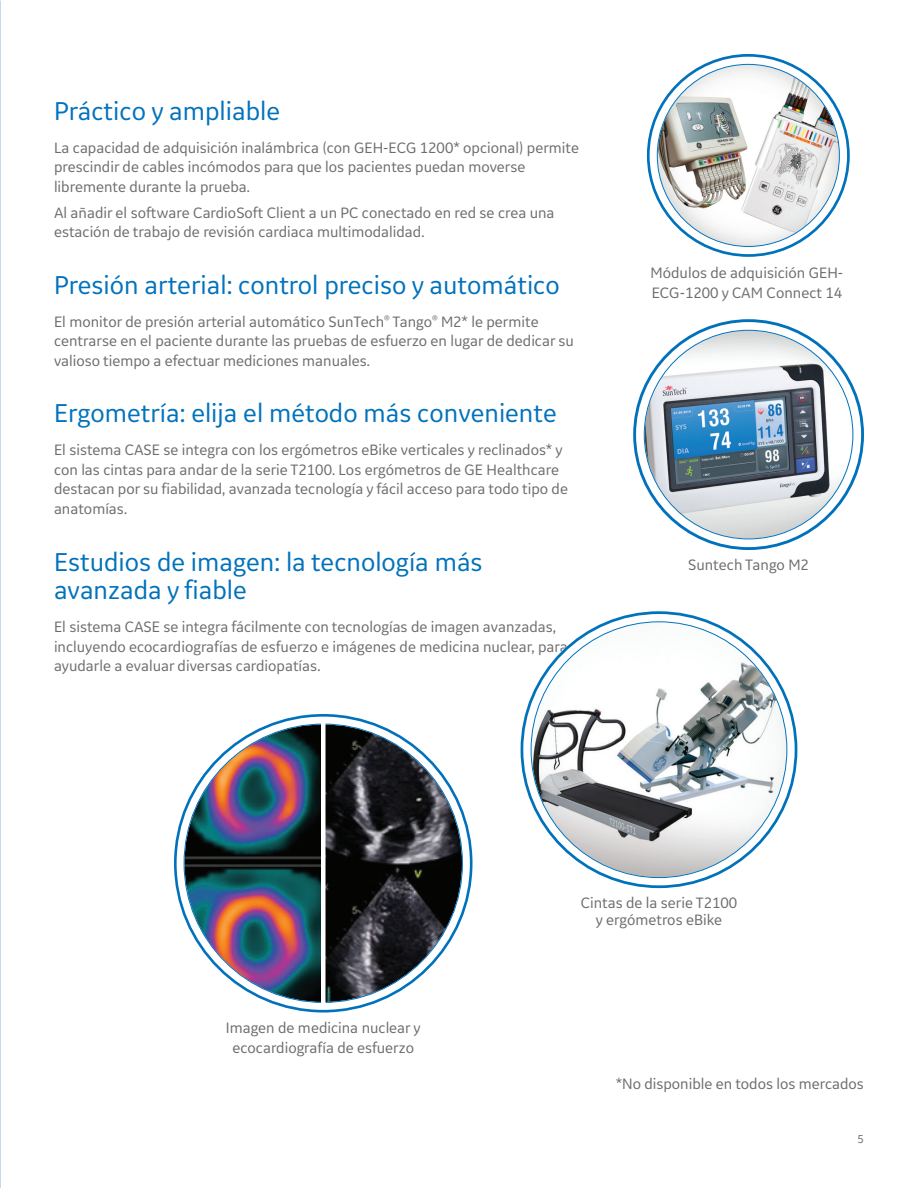
<style>
.page{position:relative;width:918px;height:1188px;background:#fff}
.page>*{position:absolute;margin:0;border:0;box-sizing:border-box;transform-origin:0 0}
._15_16_no_span{font:27px/28.5px "GE Inspira Sans";color:#0072bc}
._10_5pt_13-body_text{font:15.75px/19.5px "GE Inspira Sans";color:#6c6d70}
._8pt_9_5-caption{font:12px "GE Inspira Sans";color:#6c6d70}
</style>
<div class="page">
<img style="left:652px;top:59px;width:192px;height:192px;border-radius:96px">
<div style="left:647px;top:54px;width:203px;height:203px;border:11px solid #fff;border-radius:50%"></div>
<img style="left:639px;top:325px;width:219px;height:219px;border-radius:110px">
<div style="left:633px;top:319px;width:231px;height:231px;border:12px solid #fff;border-radius:50%"></div>
<img style="left:179px;top:719px;width:288px;height:288px;border-radius:144px">
<div style="left:174px;top:714px;width:299px;height:299px;border:10px solid #fff;border-radius:50%"></div>
<div style="left:321px;top:719px;width:5px;height:290px;background:#fff"></div>
<img style="left:526px;top:617px;width:266px;height:266px;border-radius:133px">
<div style="left:521px;top:611px;width:276px;height:277px;border:11px solid #fff;border-radius:50%"></div>
<p class="_15_16_no_span" style="left:54px;top:96px;width:228px">Práctico y ampliable</p>
<p class="_10_5pt_13-body_text" style="left:54px;top:137px;width:527px">La capacidad de adquisición inalámbrica (con GEH-ECG 1200* opcional) permite prescindir de cables incómodos para que los pacientes puedan moverse libremente durante la prueba.</p>
<p class="_10_5pt_13-body_text" style="left:54px;top:202px;width:502px">Al añadir el software CardioSoft Client a un PC conectado en red se crea una estación de trabajo de revisión cardiaca multimodalidad.</p>
<p class="_15_16_no_span" style="left:54px;top:270px;width:507px">Presión arterial: control preciso y automático</p>
<p class="_10_5pt_13-body_text" style="left:54px;top:311px;width:522px">El monitor de presión arterial automático SunTech<sup>®</sup> Tango<sup>®</sup> M2* le permite centrarse en el paciente durante las pruebas de esfuerzo en lugar de dedicar su valioso tiempo a efectuar mediciones manuales.</p>
<p class="_15_16_no_span" style="left:54px;top:398px;width:504px">Ergometría: elija el método más conveniente</p>
<p class="_10_5pt_13-body_text" style="left:54px;top:440px;width:516px">El sistema CASE se integra con los ergómetros eBike verticales y reclinados* y con las cintas para andar de la serie T2100. Los ergómetros de GE Healthcare destacan por su fiabilidad, avanzada tecnología y fácil acceso para todo tipo de anatomías.</p>
<p class="_15_16_no_span" style="left:54px;top:547px;width:430px">Estudios de imagen: la tecnología más avanzada y fiable</p>
<p class="_10_5pt_13-body_text" style="left:54px;top:617px;width:515px">El sistema CASE se integra fácilmente con tecnologías de imagen avanzadas, incluyendo ecocardiografías de esfuerzo e imágenes de medicina nuclear, para ayudarle a evaluar diversas cardiopatías.</p>
<p class="_10_5pt_13-body_text" style="left:651px;top:263px;width:194px">Módulos de adquisición GEH-<br>ECG-1200 y CAM Connect 14</p>
<p class="_10_5pt_13-body_text" style="left:688px;top:555px;width:122px">Suntech Tango M2</p>
<p class="_10_5pt_13-body_text" style="left:226px;top:1018px;width:196px;text-align:center">Imagen de medicina nuclear y ecocardiografía de esfuerzo</p>
<p class="_10_5pt_13-body_text" style="left:581px;top:894px;width:158px;line-height:17.2px;text-align:center">Cintas de la serie T2100 y ergómetros eBike</p>
<p class="_10_5pt_13-body_text" style="left:616px;top:1074px;width:250px">*No disponible en todos los mercados</p>
<p class="_8pt_9_5-caption" style="left:858px;top:1132px;width:8px">5</p>
</div>
